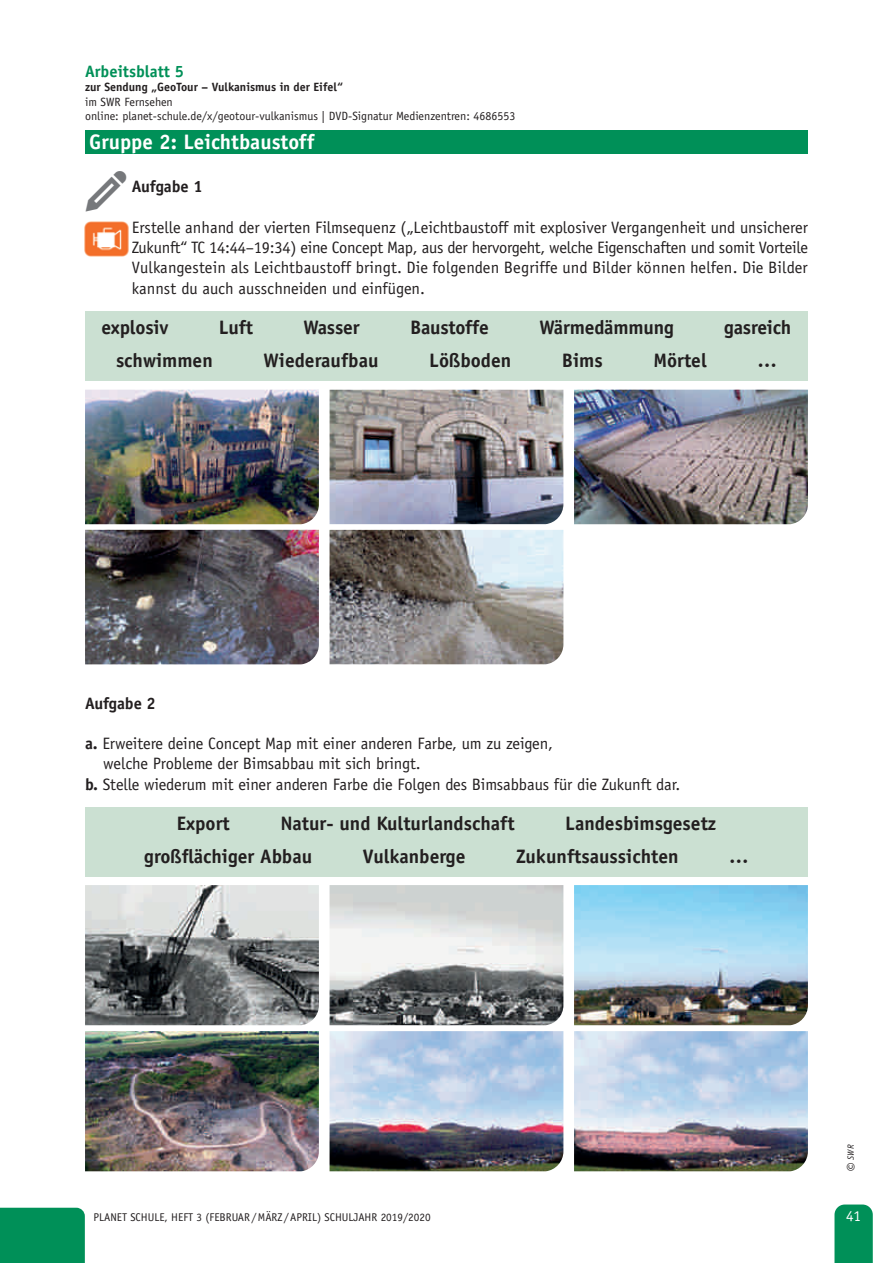
<style>
.page{position:relative;width:893px;height:1263px;background:#fff}
.page>*{position:absolute;margin:0;border:0;box-sizing:border-box;transform-origin:0 0}
.t1{font:700 21px "Officina Sans Std";color:#fff}
.t2{font:700 19.5px "Officina Sans Std";color:#231f20}
.t3{font:16.5px/20.2px "Officina Sans Std";letter-spacing:-.005em;color:#231f20;text-align:justify}
.t4{font:700 16.5px "Officina Sans Std";letter-spacing:-.005em;color:#231f20}
.t5{font:700 16.5px "Officina Sans Std";color:#009058}
.t6{font:15px "Officina Sans Std";color:#fff}
.t7{font:12px/14.4px "Officina Sans Std";color:#231f20}
.t8{font:700 12px "Officina Sans Std";color:#231f20}
.t9{font:11.25px "Officina Sans Std";color:#231f20}
.t10{font:italic 9px "Officina Sans Std";color:#231f20}
.s1{font-weight:700}
.s2{font-size:16.5px}
</style>
<div class="page">
<div style="left:85px;top:312px;width:723px;height:69px;background:#cbe0d2"></div>
<div style="left:85px;top:807px;width:723px;height:37px;background:#cbe0d2"></div>
<div style="left:85px;top:840px;width:723px;height:37px;background:#cbe0d2"></div>
<div style="left:85px;top:130px;width:723px;height:23px;background:#009058"></div>
<svg style="left:834px;top:1204px;width:39px;height:59px;background:#0c955f"></svg>
<div style="left:0;top:1208px;width:85px;height:55px;background:#009058"></div>
<img style="left:84px;top:221px;width:45px;height:36px">
<img style="left:85px;top:390px;width:234px;height:134px">
<img style="left:330px;top:390px;width:233px;height:134px">
<img style="left:574px;top:390px;width:234px;height:134px">
<img style="left:85px;top:530px;width:234px;height:134px">
<img style="left:330px;top:530px;width:233px;height:134px">
<img style="left:85px;top:885px;width:234px;height:140px">
<img style="left:330px;top:885px;width:233px;height:140px">
<img style="left:574px;top:885px;width:234px;height:140px">
<img style="left:85px;top:1031px;width:234px;height:140px">
<img style="left:330px;top:1031px;width:233px;height:140px">
<img style="left:574px;top:1031px;width:234px;height:140px">
<p class="t5" style="left:85px;top:61px;width:100px">Arbeitsblatt 5</p>
<p class="t8" style="left:85px;top:80px;width:260px">zur Sendung „GeoTour – Vulkanismus in der Eifel“</p>
<p class="t7" style="left:85px;top:94px;width:432px">im SWR Fernsehen<br>online: planet-schule.de/x/geotour-vulkanismus | DVD-Signatur Medienzentren: 4686553</p>
<p class="t1" style="left:89px;top:129px;width:227px">Gruppe 2: Leichtbaustoff</p>
<p class="t4" style="left:132px;top:177px;width:72px">Aufgabe 1</p>
<p class="t3" style="left:132px;top:217px;width:678px">Erstelle anhand der vierten Filmsequenz („Leichtbaustoff mit explosiver Vergangenheit und unsicherer Zukunft“ TC 14:44–19:34) eine Concept Map, aus der hervorgeht, welche Eigenschaften und somit Vorteile Vulkangestein als Leichtbaustoff bringt. Die folgenden Begriffe und Bilder können helfen. Die Bilder kannst du auch ausschneiden und einfügen.</p>
<p class="t2" style="left:102px;top:315px;width:68px">explosiv</p>
<p class="t2" style="left:219px;top:315px;width:36px">Luft</p>
<p class="t2" style="left:303px;top:315px;width:58px">Wasser</p>
<p class="t2" style="left:410px;top:315px;width:80px">Baustoffe</p>
<p class="t2" style="left:539px;top:315px;width:136px">Wärmedämmung</p>
<p class="t2" style="left:724px;top:315px;width:69px">gasreich</p>
<p class="t2" style="left:116px;top:348px;width:98px">schwimmen</p>
<p class="t2" style="left:263px;top:348px;width:117px">Wiederaufbau</p>
<p class="t2" style="left:429px;top:348px;width:84px">Lößboden</p>
<p class="t2" style="left:562px;top:348px;width:42px">Bims</p>
<p class="t2" style="left:653px;top:348px;width:55px">Mörtel</p>
<p class="t2" style="left:757px;top:348px;width:21px">…</p>
<p class="t4" style="left:85px;top:693px;width:72px">Aufgabe 2</p>
<p class="t3" style="left:85px;top:733px;width:470px"><span class="s1">a.</span> Erweitere deine Concept Map mit einer anderen Farbe, um zu zeigen,</p>
<p class="t3" style="left:103px;top:754px;width:319px">welche Probleme der Bimsabbau mit sich bringt.</p>
<p class="t3" style="left:85px;top:774px;width:597px"><span class="s1">b.</span> Stelle wiederum mit einer anderen Farbe die Folgen des Bimsabbaus für die Zukunft dar.</p>
<p class="t2" style="left:177px;top:811px;width:55px">Export</p>
<p class="t2" style="left:280px;top:811px;width:236px">Natur- und Kulturlandschaft</p>
<p class="t2" style="left:565px;top:811px;width:152px">Landesbimsgesetz</p>
<p class="t2" style="left:144px;top:844px;width:169px">großflächiger Abbau</p>
<p class="t2" style="left:363px;top:844px;width:104px">Vulkanberge</p>
<p class="t2" style="left:516px;top:844px;width:164px">Zukunftsaussichten</p>
<p class="t2" style="left:729px;top:844px;width:21px">…</p>
<p class="t9" style="left:94px;top:1211px;width:339px">PLANET SCHULE, HEFT 3 (FEBRUAR / MÄRZ / APRIL) SCHULJAHR 2019/2020</p>
<p class="t10" style="left:846px;top:1172px;width:28px;rotate:-90deg"><span class="s2">©</span> SWR</p>
<p class="t6" style="left:846px;top:1207px;width:16px">41</p>
</div>
